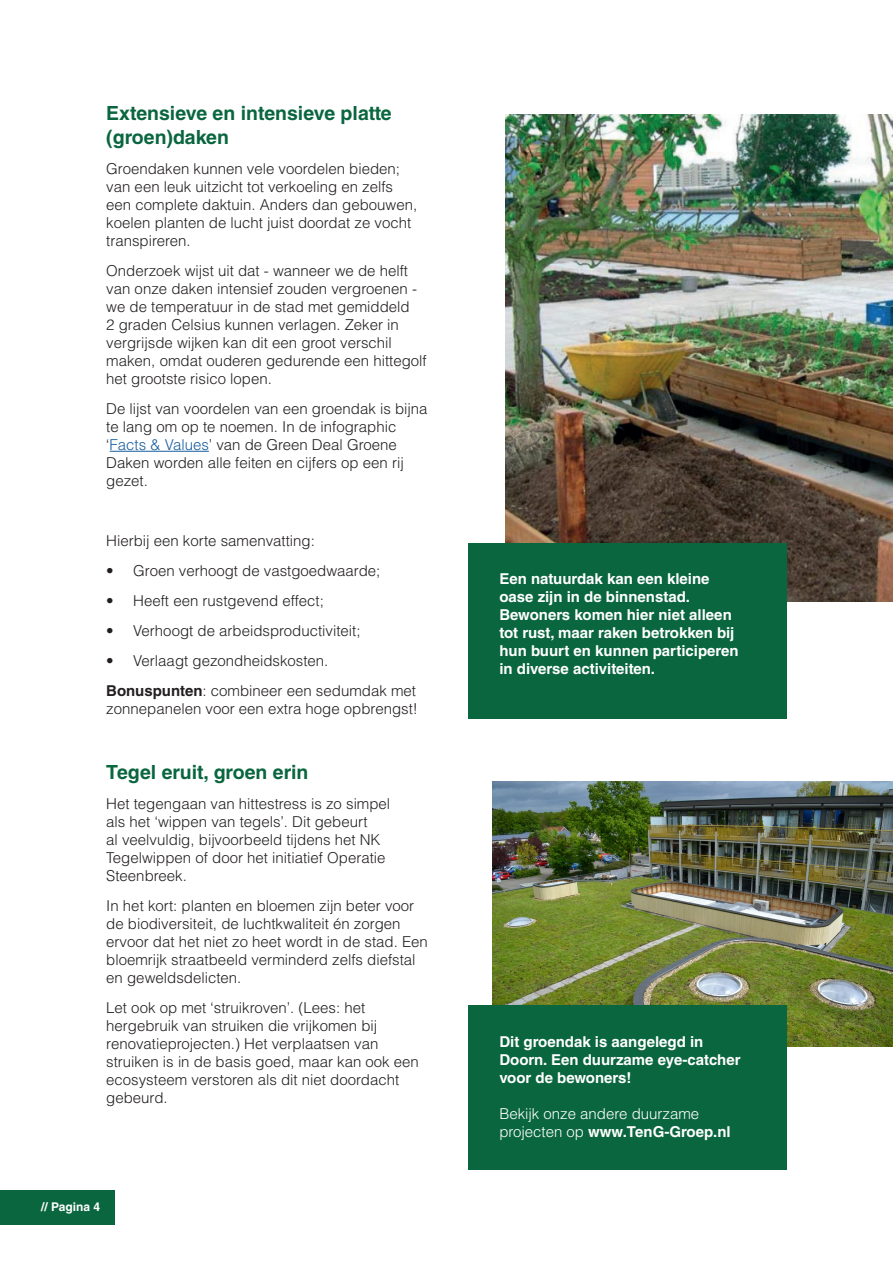
<style>
.page{position:relative;width:893px;height:1263px;background:#fff}
.page>*{position:absolute;margin:0;border:0;box-sizing:border-box;transform-origin:0 0}
.t1{font:700 19.5px/23.4px "Helvetica LT Std";color:#0a663f}
.t2{font:300 15px/18px "Helvetica LT Std";color:#231f20}
.t3{font:700 15px/18px "Helvetica LT Std";color:#fff}
.t4{font:300 15px/18px "Helvetica LT Std";color:#fff}
.t5{font:700 12px "Helvetica LT Std";color:#fff}
.s1{color:#175d9e}
.s2{font-weight:700}
</style>
<div class="page">
<div style="left:0;top:1190px;width:115px;height:34px;background:#0a663f"></div>
<hr style="left:110px;top:451px;width:99px;height:1px;background:#175d9e">
<img style="left:493px;top:782px;width:400px;height:264px">
<img style="left:506px;top:115px;width:387px;height:486px">
<div style="left:468px;top:543px;width:319px;height:176px;background:#0a663f"></div>
<div style="left:468px;top:1005px;width:319px;height:165px;background:#0a663f"></div>
<p class="t1" style="left:106px;top:101px;width:287px">Extensieve en intensieve platte (groen)daken</p>
<p class="t2" style="left:106px;top:159px;width:312px">Groendaken kunnen vele voordelen bieden; van een leuk uitzicht tot verkoeling en zelfs een complete daktuin. Anders dan gebouwen, koelen planten de lucht juist doordat ze vocht transpireren.</p>
<p class="t2" style="left:106px;top:261px;width:322px">Onderzoek wijst uit dat - wanneer we de helft van onze daken intensief zouden vergroenen - we de temperatuur in de stad met gemiddeld<br>2 graden Celsius kunnen verlagen. Zeker in vergrijsde wijken kan dit een groot verschil maken, omdat ouderen gedurende een hittegolf het grootste risico lopen.</p>
<p class="t2" style="left:106px;top:399px;width:323px">De lijst van voordelen van een groendak is bijna te lang om op te noemen. In de infographic ‘<span class="s1">Facts &amp; Values</span>’ van de Green Deal Groene Daken worden alle feiten en cijfers op een rij gezet.</p>
<p class="t2" style="left:106px;top:531px;width:210px">Hierbij een korte samenvatting:</p>
<p class="t2" style="left:106px;top:561px;width:276px">• Groen verhoogt de vastgoedwaarde;</p>
<p class="t2" style="left:106px;top:591px;width:219px">• Heeft een rustgevend effect;</p>
<p class="t2" style="left:106px;top:621px;width:256px">• Verhoogt de arbeidsproductiviteit;</p>
<p class="t2" style="left:106px;top:651px;width:224px">• Verlaagt gezondheidskosten.</p>
<p class="t2" style="left:106px;top:681px;width:313px"><span class="s2">Bonuspunten</span>: combineer een sedumdak met zonnepanelen voor een extra hoge opbrengst!</p>
<p class="t1" style="left:106px;top:760px;width:204px">Tegel eruit, groen erin</p>
<p class="t2" style="left:106px;top:795px;width:285px">Het tegengaan van hittestress is zo simpel als het ‘wippen van tegels’. Dit gebeurt<br>al veelvuldig, bijvoorbeeld tijdens het NK Tegelwippen of door het initiatief Operatie Steenbreek.</p>
<p class="t2" style="left:106px;top:897px;width:323px">In het kort: planten en bloemen zijn beter voor de biodiversiteit, de luchtkwaliteit én zorgen ervoor dat het niet zo heet wordt in de stad. Een bloemrijk straatbeeld verminderd zelfs diefstal en geweldsdelicten.</p>
<p class="t2" style="left:106px;top:999px;width:314px">Let ook op met ‘struikroven’. (Lees: het hergebruik van struiken die vrijkomen bij renovatieprojecten.) Het verplaatsen van struiken is in de basis goed, maar kan ook een ecosysteem verstoren als dit niet doordacht gebeurd.</p>
<p class="t5" style="left:41px;top:1200px;width:60px">// Pagina 4</p>
<p class="t3" style="left:499px;top:570px;width:241px">Een natuurdak kan een kleine oase zijn in de binnenstad.<br>Bewoners komen hier niet alleen tot rust, maar raken betrokken bij hun buurt en kunnen participeren in diverse activiteiten.</p>
<p class="t3" style="left:499px;top:1032px;width:243px">Dit groendak is aangelegd in<br>Doorn. Een duurzame eye-catcher voor de bewoners!</p>
<p class="t4" style="left:499px;top:1104px;width:233px">Bekijk onze andere duurzame projecten op <span class="s2">www.TenG-Groep.nl</span></p>
</div>
